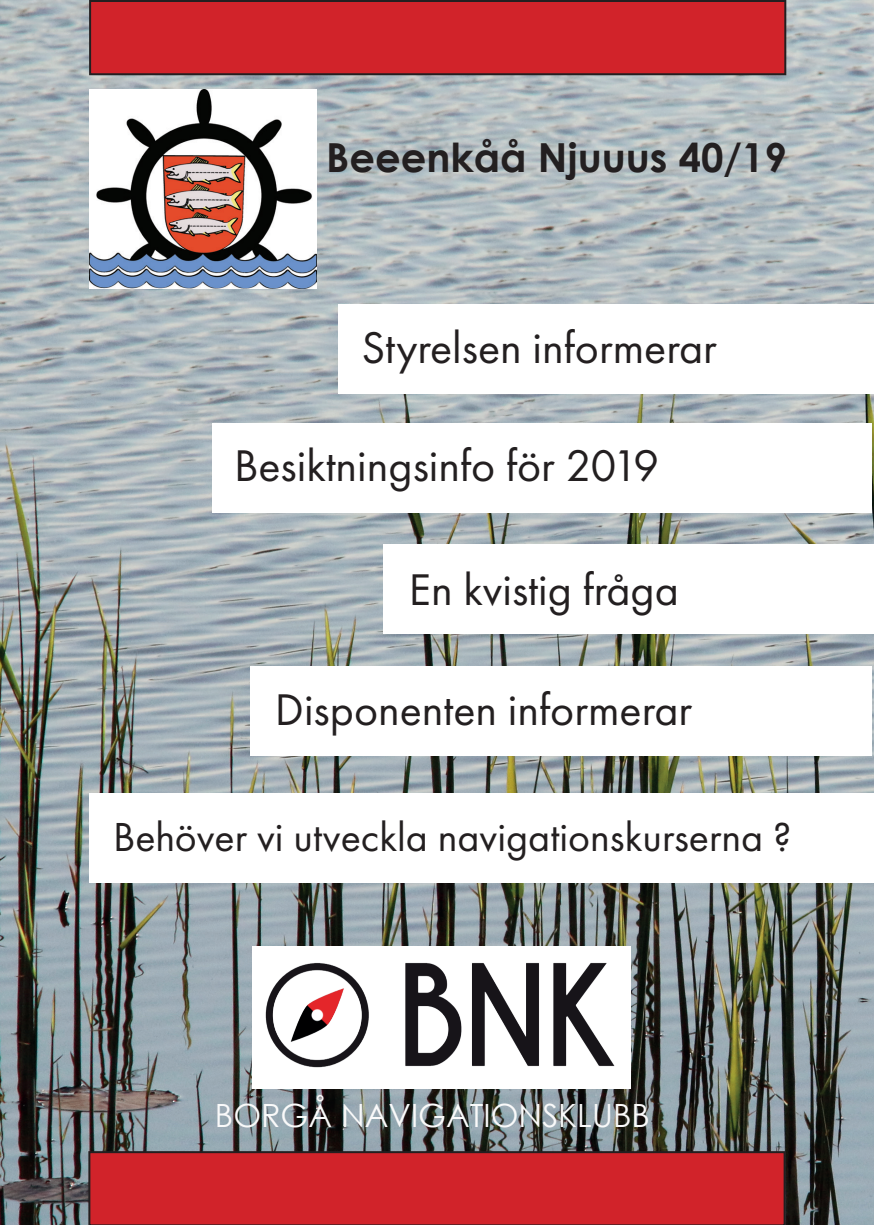
<style>
.page{position:relative;width:874px;height:1225px;background:#fff}
.page>*{position:absolute;margin:0;border:0;box-sizing:border-box;transform-origin:0 0}
.t1{font:46px "Futura PT";color:#231f20}
.t2{font:42px "Futura PT";color:#231f20}
.t3{font:700 40px "Century Gothic";color:#231f20}
.t4{font:32px "Century Gothic";color:#fafafa}
</style>
<div class="page">
<img style="left:0;top:0;width:873px;height:1225px">
<div style="left:90px;top:1px;width:694px;height:73px;background:#d1232a"></div>
<div style="left:89px;top:0;width:696px;height:75px;border:2px solid #231f20"></div>
<img style="left:89px;top:89px;width:227px;height:199px">
<div style="left:338px;top:304px;width:535px;height:89px;background:#fff"></div>
<div style="left:213px;top:423px;width:658px;height:89px;background:#fff"></div>
<div style="left:383px;top:545px;width:490px;height:89px;background:#fff"></div>
<div style="left:250px;top:666px;width:621px;height:89px;background:#fff"></div>
<div style="left:88px;top:1151px;width:697px;height:74px;background:#d1232a"></div>
<img style="left:252px;top:946px;width:378px;height:142px">
<div style="left:89px;top:794px;width:784px;height:89px;background:#fff"></div>
<p class="t3" style="left:326px;top:127px;width:462px">Beeenkåå Njuuus 40/19</p>
<p class="t1" style="left:361px;top:320px;width:357px">Styrelsen informerar</p>
<p class="t1" style="left:234px;top:439px;width:426px">Besiktningsinfo för 2019</p>
<p class="t1" style="left:409px;top:562px;width:271px">En kvistig fråga</p>
<p class="t1" style="left:275px;top:682px;width:418px">Disponenten informerar</p>
<p class="t2" style="left:113px;top:811px;width:679px">Behöver vi utveckla navigationskurserna ?</p>
<p class="t4" style="left:215px;top:1093px;width:436px">BORGÅ NAVIGATIONSKLUBB</p>
</div>
